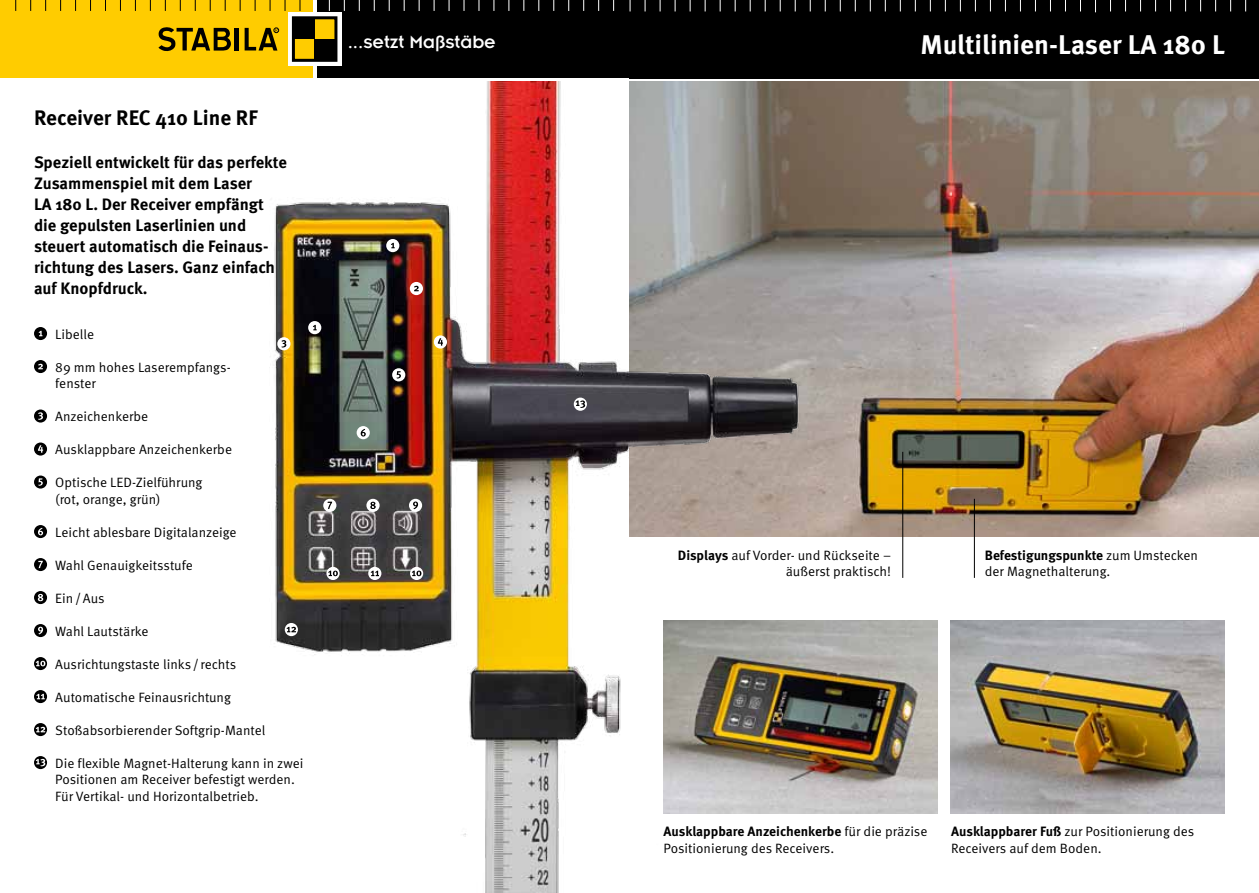
<style>
.page{position:relative;width:1259px;height:893px;background:#fff}
.page>*{position:absolute;margin:0;border:0;box-sizing:border-box;transform-origin:0 0}
.t1{font:700 27px "Meta Pro";color:#fff}
.t2{font:700 21px "Meta Pro";color:#000}
.t3{font:19.5px "Insignia";color:#fff}
.t4{font:700 16.5px/21px "Meta Pro";color:#000}
.t5{font:13.5px/16.5px "Meta Pro";color:#000}
.s1{font-weight:700}
</style>
<div class="page">
<div style="left:316px;top:0;width:313px;height:78px;background:#000"></div>
<div style="left:0;top:0;width:313px;height:78px;background:#fc0"></div>
<div style="left:288px;top:12px;width:53px;height:54px;background:linear-gradient(to right,#fff,#fff)"></div>
<div style="left:293px;top:39px;width:22px;height:21px;background:#fc0"></div>
<div style="left:315px;top:18px;width:21px;height:21px;background:#fc0"></div>
<div style="left:293px;top:18px;width:22px;height:21px;background:#000"></div>
<div style="left:315px;top:39px;width:21px;height:21px;background:#000"></div>
<div style="left:292px;top:16px;width:45px;height:46px;border:3px solid #000"></div>
<svg style="left:245px;top:28px;width:34px;height:23px"></svg>
<hr style="left:235px;top:28px;width:4px;height:22px;background:#000">
<svg style="left:158px;top:27px;width:73px;height:25px"></svg>
<div style="left:629px;top:0;width:629px;height:78px;background:#000"></div>
<svg style="left:1095px;top:0;width:1px;height:12px"></svg>
<img style="left:813px;top:82px;width:445px;height:455px">
<img style="left:813px;top:621px;width:125px;height:192px">
<img style="left:950px;top:621px;width:275px;height:192px">
<img style="left:274px;top:82px;width:539px;height:811px">
<svg style="left:410px;top:567px;width:13px;height:13px"></svg>
<svg style="left:412px;top:571px;width:9px;height:5px"></svg>
<svg style="left:326px;top:567px;width:14px;height:13px"></svg>
<svg style="left:328px;top:571px;width:10px;height:5px"></svg>
<svg style="left:368px;top:567px;width:13px;height:13px"></svg>
<svg style="left:371px;top:571px;width:8px;height:5px"></svg>
<svg style="left:366px;top:499px;width:13px;height:13px"></svg>
<svg style="left:370px;top:502px;width:6px;height:7px"></svg>
<div style="left:409px;top:499px;width:13px;height:13px;background:#fff;border-radius:50%"></div>
<svg style="left:413px;top:501px;width:5px;height:8px"></svg>
<svg style="left:285px;top:623px;width:13px;height:13px"></svg>
<svg style="left:286px;top:627px;width:10px;height:5px"></svg>
<svg style="left:323px;top:499px;width:13px;height:13px"></svg>
<svg style="left:327px;top:502px;width:5px;height:7px"></svg>
<div style="left:386px;top:239px;width:13px;height:13px;background:#fff;border-radius:50%"></div>
<svg style="left:391px;top:243px;width:4px;height:5px"></svg>
<div style="left:308px;top:321px;width:13px;height:13px;background:#fff;border-radius:50%"></div>
<svg style="left:313px;top:325px;width:4px;height:5px"></svg>
<svg style="left:392px;top:368px;width:13px;height:13px"></svg>
<svg style="left:396px;top:371px;width:5px;height:7px"></svg>
<svg style="left:434px;top:335px;width:13px;height:14px"></svg>
<svg style="left:438px;top:338px;width:5px;height:8px"></svg>
<svg style="left:277px;top:337px;width:13px;height:13px"></svg>
<svg style="left:281px;top:340px;width:5px;height:7px"></svg>
<svg style="left:410px;top:282px;width:13px;height:13px"></svg>
<svg style="left:414px;top:286px;width:5px;height:5px"></svg>
<div style="left:357px;top:426px;width:13px;height:13px;background:#fff;border-radius:50%"></div>
<svg style="left:361px;top:429px;width:5px;height:7px"></svg>
<svg style="left:574px;top:398px;width:13px;height:13px"></svg>
<svg style="left:575px;top:400px;width:10px;height:8px"></svg>
<svg style="left:34px;top:327px;width:13px;height:13px"></svg>
<svg style="left:39px;top:331px;width:3px;height:5px"></svg>
<svg style="left:34px;top:360px;width:13px;height:13px"></svg>
<svg style="left:38px;top:364px;width:5px;height:5px"></svg>
<svg style="left:34px;top:409px;width:13px;height:14px"></svg>
<svg style="left:38px;top:412px;width:5px;height:8px"></svg>
<svg style="left:34px;top:442px;width:13px;height:14px"></svg>
<svg style="left:38px;top:445px;width:5px;height:8px"></svg>
<svg style="left:34px;top:475px;width:13px;height:14px"></svg>
<svg style="left:38px;top:478px;width:5px;height:8px"></svg>
<svg style="left:34px;top:525px;width:13px;height:13px"></svg>
<svg style="left:38px;top:528px;width:5px;height:7px"></svg>
<svg style="left:34px;top:558px;width:13px;height:13px"></svg>
<svg style="left:38px;top:561px;width:5px;height:7px"></svg>
<svg style="left:34px;top:591px;width:13px;height:13px"></svg>
<svg style="left:38px;top:594px;width:5px;height:7px"></svg>
<svg style="left:34px;top:624px;width:13px;height:13px"></svg>
<svg style="left:38px;top:627px;width:5px;height:7px"></svg>
<svg style="left:34px;top:657px;width:13px;height:13px"></svg>
<svg style="left:36px;top:661px;width:9px;height:5px"></svg>
<svg style="left:34px;top:690px;width:13px;height:13px"></svg>
<svg style="left:36px;top:694px;width:9px;height:5px"></svg>
<svg style="left:34px;top:723px;width:13px;height:13px"></svg>
<svg style="left:36px;top:727px;width:9px;height:5px"></svg>
<svg style="left:34px;top:756px;width:13px;height:13px"></svg>
<svg style="left:36px;top:759px;width:9px;height:7px"></svg>
<hr style="left:902px;top:452px;width:1px;height:126px;background:#000">
<hr style="left:974px;top:499px;width:1px;height:79px;background:#000">
<h2 class="t2" style="left:34px;top:105px;width:225px">Receiver REC 410 Line RF</h2>
<p class="t4" style="left:34px;top:152px;width:254px">Speziell entwickelt für das perfekte<br>Zusammenspiel mit dem Laser<br>LA 180 L. Der Receiver empfängt die gepulsten Laserlinien und steuert automatisch die Feinaus&shy;richtung des Lasers. Ganz einfach auf Knopfdruck.</p>
<p class="t5" style="left:55px;top:326px;width:40px">Libelle</p>
<p class="t5" style="left:55px;top:359px;width:177px">89 mm hohes Laserempfangs&shy;fenster</p>
<p class="t5" style="left:55px;top:408px;width:95px">Anzeichenkerbe</p>
<p class="t5" style="left:55px;top:441px;width:178px">Ausklappbare Anzeichenkerbe</p>
<p class="t5" style="left:55px;top:474px;width:149px">Optische LED-Zielführung (rot, orange, grün)</p>
<p class="t5" style="left:55px;top:524px;width:183px">Leicht ablesbare Digitalanzeige</p>
<p class="t5" style="left:55px;top:557px;width:139px">Wahl Genauigkeitsstufe</p>
<p class="t5" style="left:55px;top:590px;width:51px">Ein/Aus</p>
<p class="t5" style="left:55px;top:623px;width:95px">Wahl Lautstärke</p>
<p class="t5" style="left:55px;top:656px;width:183px">Ausrichtungstaste links/ rechts</p>
<p class="t5" style="left:55px;top:689px;width:177px">Automatische Feinausrichtung</p>
<p class="t5" style="left:55px;top:722px;width:212px">Stoßabsorbierender Softgrip-Mantel</p>
<p class="t5" style="left:55px;top:755px;width:250px">Die flexible Magnet-Halterung kann in zwei<br>Positionen am Receiver befestigt werden.<br>Für Vertikal- und Horizontalbetrieb.</p>
<h3 class="t3" style="left:348px;top:31px;width:150px">...setzt Maßstäbe</h3>
<h1 class="t1" style="left:920px;top:28px;width:306px">Multilinien-Laser LA 180 L</h1>
<p class="t5" style="left:678px;top:547px;width:215px;text-align:right"><span class="s1">Displays</span> auf Vorder- und Rückseite – äußerst praktisch!</p>
<p class="t5" style="left:985px;top:547px;width:215px"><span class="s1">Befestigungspunkte</span> zum Umstecken der Magnethalterung.</p>
<p class="t5" style="left:663px;top:823px;width:265px"><span class="s1">Ausklappbare Anzeichenkerbe</span> für die präzise<br>Positionierung des Receivers.</p>
<p class="t5" style="left:951px;top:823px;width:245px"><span class="s1">Ausklappbarer Fuß</span> zur Positionierung des<br>Receivers auf dem Boden.</p>
</div>
